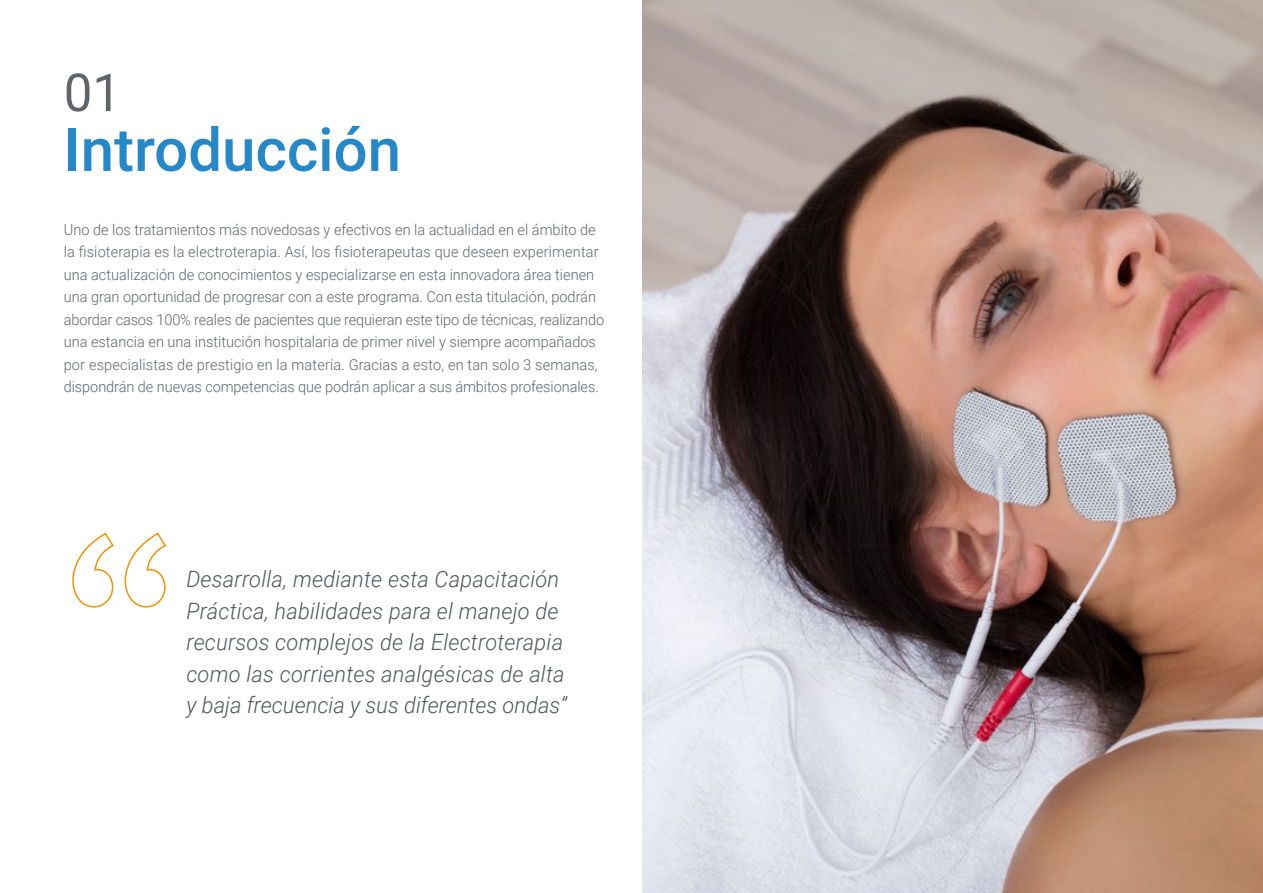
<style>
.page{position:relative;width:1263px;height:893px;background:#fff}
.page>*{position:absolute;margin:0;border:0;box-sizing:border-box;transform-origin:0 0}
.t1{font:500 60px "Roboto";color:#2488c9}
.t2{font:52.5px "Roboto";color:#61646a}
.t3{font:italic 300 22.5px/31.5px "Roboto";letter-spacing:.01em;color:#52555b}
.t4{font:300 15px/22.5px "Roboto";color:#61646a}
</style>
<div class="page">
<svg style="left:72px;top:532px;width:95px;height:76px"></svg>
<img style="left:642px;top:0;width:621px;height:893px">
<h2 class="t2" style="left:64px;top:56px;width:59px">01</h2>
<h1 class="t1" style="left:64px;top:108px;width:339px">Introducción</h1>
<p class="t4" style="left:64px;top:217px;width:542px">Uno de los tratamientos más novedosas y efectivos en la actualidad en el ámbito de la fisioterapia es la electroterapia. Así, los fisioterapeutas que deseen experimentar una actualización de conocimientos y especializarse en esta innovadora área tienen una gran oportunidad de progresar con a este programa. Con esta titulación, podrán abordar casos 100% reales de pacientes que requieran este tipo de técnicas, realizando una estancia en una institución hospitalaria de primer nivel y siempre acompañados por especialistas de prestigio en la materia. Gracias a esto, en tan solo 3 semanas, dispondrán de nuevas competencias que podrán aplicar a sus ámbitos profesionales.</p>
<h3 class="t3" style="left:186px;top:562px;width:382px">Desarrolla, mediante esta Capacitación Práctica, habilidades para el manejo de recursos complejos de la Electroterapia como las corrientes analgésicas de alta y baja frecuencia y sus diferentes ondas”</h3>
</div>
